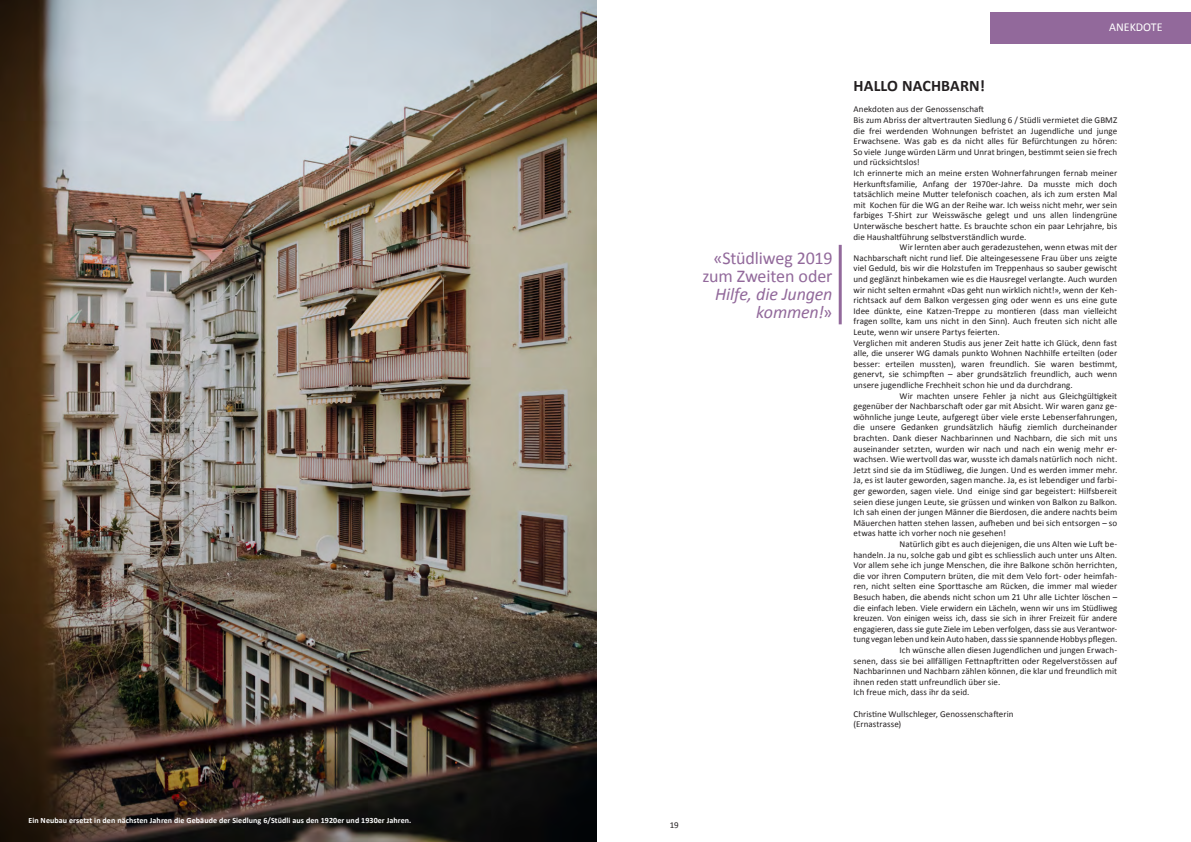
<style>
.page{position:relative;width:1191px;height:842px;background:#fff}
.page>*{position:absolute;margin:0;border:0;box-sizing:border-box;transform-origin:0 0}
.t1{font:18px/18px "Calibri";letter-spacing:-.01em;color:#92699b;text-align:right}
.t2{font:italic 18px/18px "Calibri";letter-spacing:-.01em;color:#92699b;text-align:right}
.t3{font:700 16px "Calibri";letter-spacing:.01em;color:#231f20}
.t4{font:12px "Calibri";color:#fff}
.t5{font:9px/10.6px "Calibri";letter-spacing:.005em;color:#231f20}
.t6{font:700 8px "Calibri";letter-spacing:.01em;color:#fff}
.s1{font-style:normal}
</style>
<div class="page">
<div style="left:990px;top:12px;width:201px;height:32px;background:#92699b"></div>
<hr style="left:838px;top:245px;width:3px;height:79px;background:#92699b">
<img style="left:0;top:0;width:596px;height:842px">
<p class="t6" style="left:28px;top:815px;width:384px">Ein Neubau ersetzt in den nächsten Jahren die Gebäude der Siedlung 6/Stüdli aus den 1920er und 1930er Jahren.</p>
<h1 class="t1" style="left:702px;top:248px;width:132px">«Stüdliweg 2019 zum Zweiten oder</h1>
<h1 class="t2" style="left:715px;top:284px;width:119px">Hilfe, die Jungen kommen!<span class="s1">»</span></h1>
<h3 class="t4" style="left:1109px;top:20px;width:55px">ANEKDOTE</h3>
<h2 class="t3" style="left:853px;top:76px;width:133px">HALLO NACHBARN!</h2>
<p class="t5" style="left:853px;top:104px;width:132px">Anekdoten aus der Genossenschaft</p>
<p class="t5" style="left:853px;top:114px;width:265px">Bis zum Abriss der altvertrauten Siedlung 6 / Stüdli vermietet die GBMZ</p>
<p class="t5" style="left:853px;top:125px;width:265px">die frei werdenden Wohnungen befristet an Jugendliche und junge</p>
<p class="t5" style="left:853px;top:135px;width:265px">Erwachsene. Was gab es da nicht alles für Befürchtungen zu hören:</p>
<p class="t5" style="left:853px;top:146px;width:265px">So viele Junge würden Lärm und Unrat bringen, bestimmt seien sie frech</p>
<p class="t5" style="left:853px;top:157px;width:68px">und rücksichtslos!</p>
<p class="t5" style="left:853px;top:167px;width:265px">Ich erinnerte mich an meine ersten Wohnerfahrungen fernab meiner</p>
<p class="t5" style="left:853px;top:178px;width:265px">Herkunftsfamilie, Anfang der 1970er-Jahre. Da musste mich doch</p>
<p class="t5" style="left:853px;top:188px;width:265px">tatsächlich meine Mutter telefonisch coachen, als ich zum ersten Mal</p>
<p class="t5" style="left:853px;top:199px;width:265px">mit Kochen für die WG an der Reihe war. Ich weiss nicht mehr, wer sein</p>
<p class="t5" style="left:853px;top:210px;width:265px">farbiges T-Shirt zur Weisswäsche gelegt und uns allen lindengrüne</p>
<p class="t5" style="left:853px;top:220px;width:265px">Unterwäsche beschert hatte. Es brauchte schon ein paar Lehrjahre, bis</p>
<p class="t5" style="left:853px;top:231px;width:174px">die Haushaltführung selbstverständlich wurde.</p>
<p class="t5" style="left:899px;top:241px;width:219px">Wir lernten aber auch geradezustehen, wenn etwas mit der</p>
<p class="t5" style="left:853px;top:252px;width:265px">Nachbarschaft nicht rund lief. Die alteingesessene Frau über uns zeigte</p>
<p class="t5" style="left:853px;top:263px;width:265px">viel Geduld, bis wir die Holzstufen im Treppenhaus so sauber gewischt</p>
<p class="t5" style="left:853px;top:273px;width:265px">und geglänzt hinbekamen wie es die Hausregel verlangte. Auch wurden</p>
<p class="t5" style="left:853px;top:284px;width:265px">wir nicht selten ermahnt «Das geht nun wirklich nicht!», wenn der Keh-</p>
<p class="t5" style="left:853px;top:294px;width:265px">richtsack auf dem Balkon vergessen ging oder wenn es uns eine gute</p>
<p class="t5" style="left:853px;top:305px;width:265px">Idee dünkte, eine Katzen-Treppe zu montieren (dass man vielleicht</p>
<p class="t5" style="left:853px;top:316px;width:265px">fragen sollte, kam uns nicht in den Sinn). Auch freuten sich nicht alle</p>
<p class="t5" style="left:853px;top:326px;width:148px">Leute, wenn wir unsere Partys feierten.</p>
<p class="t5" style="left:853px;top:337px;width:265px">Verglichen mit anderen Studis aus jener Zeit hatte ich Glück, denn fast</p>
<p class="t5" style="left:853px;top:347px;width:265px">alle, die unserer WG damals punkto Wohnen Nachhilfe erteilten (oder</p>
<p class="t5" style="left:853px;top:358px;width:265px">besser: erteilen mussten), waren freundlich. Sie waren bestimmt,</p>
<p class="t5" style="left:853px;top:369px;width:265px">genervt, sie schimpften – aber grundsätzlich freundlich, auch wenn</p>
<p class="t5" style="left:853px;top:379px;width:221px">unsere jugendliche Frechheit schon hie und da durchdrang.</p>
<p class="t5" style="left:899px;top:390px;width:219px">Wir machten unsere Fehler ja nicht aus Gleichgültigkeit</p>
<p class="t5" style="left:853px;top:400px;width:265px">gegenüber der Nachbarschaft oder gar mit Absicht. Wir waren ganz ge-</p>
<p class="t5" style="left:853px;top:411px;width:265px">wöhnliche junge Leute, aufgeregt über viele erste Lebenserfahrungen,</p>
<p class="t5" style="left:853px;top:422px;width:265px">die unsere Gedanken grundsätzlich häufig ziemlich durcheinander</p>
<p class="t5" style="left:853px;top:432px;width:265px">brachten. Dank dieser Nachbarinnen und Nachbarn, die sich mit uns</p>
<p class="t5" style="left:853px;top:443px;width:265px">auseinander setzten, wurden wir nach und nach ein wenig mehr er-</p>
<p class="t5" style="left:853px;top:453px;width:265px">wachsen. Wie wertvoll das war, wusste ich damals natürlich noch nicht.</p>
<p class="t5" style="left:853px;top:464px;width:265px">Jetzt sind sie da im Stüdliweg, die Jungen. Und es werden immer mehr.</p>
<p class="t5" style="left:853px;top:475px;width:265px">Ja, es ist lauter geworden, sagen manche. Ja, es ist lebendiger und farbi-</p>
<p class="t5" style="left:853px;top:485px;width:265px">ger geworden, sagen viele. Und einige sind gar begeistert: Hilfsbereit</p>
<p class="t5" style="left:853px;top:496px;width:265px">seien diese jungen Leute, sie grüssen und winken von Balkon zu Balkon.</p>
<p class="t5" style="left:853px;top:506px;width:265px">Ich sah einen der jungen Männer die Bierdosen, die andere nachts beim</p>
<p class="t5" style="left:853px;top:517px;width:265px">Mäuerchen hatten stehen lassen, aufheben und bei sich entsorgen – so</p>
<p class="t5" style="left:853px;top:528px;width:154px">etwas hatte ich vorher noch nie gesehen!</p>
<p class="t5" style="left:899px;top:538px;width:219px">Natürlich gibt es auch diejenigen, die uns Alten wie Luft be-</p>
<p class="t5" style="left:853px;top:549px;width:265px">handeln. Ja nu, solche gab und gibt es schliesslich auch unter uns Alten.</p>
<p class="t5" style="left:853px;top:559px;width:265px">Vor allem sehe ich junge Menschen, die ihre Balkone schön herrichten,</p>
<p class="t5" style="left:853px;top:570px;width:265px">die vor ihren Computern brüten, die mit dem Velo fort- oder heimfah-</p>
<p class="t5" style="left:853px;top:581px;width:265px">ren, nicht selten eine Sporttasche am Rücken, die immer mal wieder</p>
<p class="t5" style="left:853px;top:591px;width:265px">Besuch haben, die abends nicht schon um 21 Uhr alle Lichter löschen –</p>
<p class="t5" style="left:853px;top:602px;width:265px">die einfach leben. Viele erwidern ein Lächeln, wenn wir uns im Stüdliweg</p>
<p class="t5" style="left:853px;top:612px;width:265px">kreuzen. Von einigen weiss ich, dass sie sich in ihrer Freizeit für andere</p>
<p class="t5" style="left:853px;top:623px;width:265px">engagieren, dass sie gute Ziele im Leben verfolgen, dass sie aus Verantwor-</p>
<p class="t5" style="left:853px;top:634px;width:265px">tung vegan leben und kein Auto haben, dass sie spannende Hobbys pflegen.</p>
<p class="t5" style="left:899px;top:644px;width:219px">Ich wünsche allen diesen Jugendlichen und jungen Erwach-</p>
<p class="t5" style="left:853px;top:655px;width:265px">senen, dass sie bei allfälligen Fettnapftritten oder Regelverstössen auf</p>
<p class="t5" style="left:853px;top:665px;width:265px">Nachbarinnen und Nachbarn zählen können, die klar und freundlich mit</p>
<p class="t5" style="left:853px;top:676px;width:148px">ihnen reden statt unfreundlich über sie.</p>
<p class="t5" style="left:853px;top:687px;width:117px">Ich freue mich, dass ihr da seid.</p>
<p class="t5" style="left:853px;top:708px;width:161px">Christine Wullschleger, Genossenschafterin (Ernastrasse)</p>
<p class="t5" style="left:669px;top:819px;width:11px">19</p>
</div>
